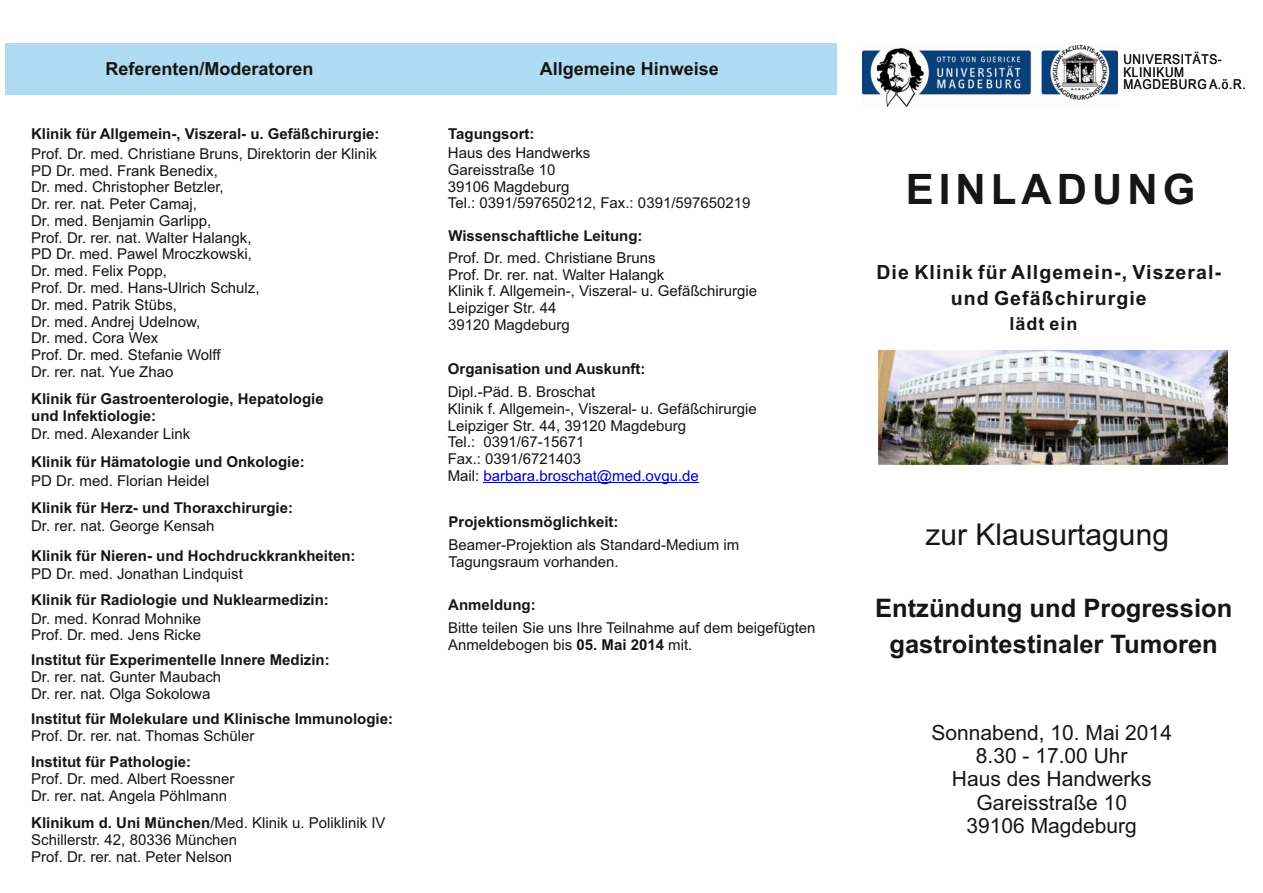
<style>
.page{position:relative;width:1263px;height:893px;background:#fff}
.page>*{position:absolute;margin:0;border:0;box-sizing:border-box;transform-origin:0 0}
.t1{font:700 42px "Arial";letter-spacing:.12em;color:#151616}
.t2{font:30px "Arial";color:#151616}
.t3{font:700 25.5px/36.3px "Arial";color:#151616;text-align:center}
.t4{font:21px/23.4px "Arial";color:#151616;text-align:center}
.t5{font:700 19.5px/26.1px "Arial";letter-spacing:.055em;color:#151616;text-align:center}
.t6{font:700 18px "Arial";color:#151616}
.t7{font:15px/16.8px "Arial";color:#151616}
.t8{font:700 15px/16.8px "Arial";color:#151616}
.t9{font:13.5px/12.1px "Arial Narrow";letter-spacing:.045em;color:#151616;scale:1.07 1}
.s1{font-weight:700}
.s2{color:#0000c4}
</style>
<div class="page">
<div style="left:5px;top:43px;width:831px;height:51px;background:#afdcf2"></div>
<img style="left:862px;top:45px;width:255px;height:62px">
<img style="left:878px;top:351px;width:350px;height:114px">
<hr style="left:484px;top:482px;width:215px;height:1px;background:#0000c4">
<p class="t6" style="left:106px;top:62px;width:210px">Referenten/Moderatoren</p>
<p class="t8" style="left:31px;top:126px;width:350px">Klinik für Allgemein-, Viszeral- u. Gefäßchirurgie:</p>
<p class="t7" style="left:31px;top:147px;width:347px">Prof. Dr. med. Christiane Bruns, Direktorin der Klinik<br>PD Dr. med. Frank Benedix,<br>Dr. med. Christopher Betzler,<br>Dr. rer. nat. Peter Camaj,<br>Dr. med. Benjamin Garlipp,<br>Prof. Dr. rer. nat. Walter Halangk,<br>PD Dr. med. Pawel Mroczkowski,<br>Dr. med. Felix Popp,<br>Prof. Dr. med. Hans-Ulrich Schulz,<br>Dr. med. Patrik Stübs,<br>Dr. med. Andrej Udelnow,<br>Dr. med. Cora Wex<br>Prof. Dr. med. Stefanie Wolff<br>Dr. rer. nat. Yue Zhao</p>
<p class="t8" style="left:31px;top:392px;width:294px">Klinik für Gastroenterologie, Hepatologie und Infektiologie:</p>
<p class="t7" style="left:31px;top:427px;width:161px">Dr. med. Alexander Link</p>
<p class="t8" style="left:31px;top:455px;width:275px">Klinik für Hämatologie und Onkologie:</p>
<p class="t7" style="left:31px;top:474px;width:180px">PD Dr. med. Florian Heidel</p>
<p class="t8" style="left:31px;top:501px;width:263px">Klinik für Herz- und Thoraxchirurgie:</p>
<p class="t7" style="left:31px;top:518px;width:185px">Dr. rer. nat. George Kensah</p>
<p class="t8" style="left:31px;top:548px;width:326px">Klinik für Nieren- und Hochdruckkrankheiten:</p>
<p class="t7" style="left:31px;top:567px;width:213px">PD Dr. med. Jonathan Lindquist</p>
<p class="t8" style="left:31px;top:593px;width:299px">Klinik für Radiologie und Nuklearmedizin:</p>
<p class="t7" style="left:31px;top:611px;width:172px">Dr. med. Konrad Mohnike<br>Prof. Dr. med. Jens Ricke</p>
<p class="t8" style="left:31px;top:652px;width:300px">Institut für Experimentelle Innere Medizin:</p>
<p class="t7" style="left:31px;top:670px;width:192px">Dr. rer. nat. Gunter Maubach<br>Dr. rer. nat. Olga Sokolowa</p>
<p class="t8" style="left:31px;top:712px;width:363px">Institut für Molekulare und Klinische Immunologie:</p>
<p class="t7" style="left:31px;top:729px;width:225px">Prof. Dr. rer. nat. Thomas Schüler</p>
<p class="t8" style="left:31px;top:754px;width:162px">Institut für Pathologie:</p>
<p class="t7" style="left:31px;top:771px;width:205px">Prof. Dr. med. Albert Roessner<br>Dr. rer. nat. Angela Pöhlmann</p>
<p class="t7" style="left:31px;top:816px;width:356px"><span class="s1">Klinikum d. Uni München</span>/Med. Klinik u. Poliklinik IV<br>Schillerstr. 42, 80336 München<br>Prof. Dr. rer. nat. Peter Nelson</p>
<p class="t6" style="left:540px;top:62px;width:181px">Allgemeine Hinweise</p>
<p class="t8" style="left:448px;top:126px;width:88px">Tagungsort:</p>
<p class="t7" style="left:448px;top:146px;width:304px">Haus des Handwerks<br>Gareisstraße 10<br>39106 Magdeburg<br>Tel.: 0391/597650212, Fax.: 0391/597650219</p>
<p class="t8" style="left:448px;top:228px;width:196px">Wissenschaftliche Leitung:</p>
<p class="t7" style="left:448px;top:251px;width:310px">Prof. Dr. med. Christiane Bruns<br>Prof. Dr. rer. nat. Walter Halangk<br>Klinik f. Allgemein-, Viszeral- u. Gefäßchirurgie<br>Leipziger Str. 44<br>39120 Magdeburg</p>
<p class="t8" style="left:448px;top:361px;width:199px">Organisation und Auskunft:</p>
<p class="t7" style="left:448px;top:385px;width:310px">Dipl.-Päd. B. Broschat<br>Klinik f. Allgemein-, Viszeral- u. Gefäßchirurgie<br>Leipziger Str. 44, 39120 Magdeburg<br>Tel.: 0391/67-15671<br>Fax.: 0391/6721403<br>Mail: <span class="s2">barbara.broschat@med.ovgu.de</span></p>
<p class="t8" style="left:449px;top:514px;width:172px">Projektionsmöglichkeit:</p>
<p class="t7" style="left:448px;top:538px;width:292px">Beamer-Projektion als Standard-Medium im<br>Tagungsraum vorhanden.</p>
<p class="t8" style="left:448px;top:598px;width:89px">Anmeldung:</p>
<p class="t7" style="left:448px;top:621px;width:369px">Bitte teilen Sie uns Ihre Teilnahme auf dem beigefügten<br>Anmeldebogen bis <span class="s1">05. Mai 2014</span> mit.</p>
<p class="t9" style="left:1123px;top:55px;width:116px">UNIVERSITÄTS-<br>KLINIKUM<br>MAGDEBURG A.ö.R.</p>
<h1 class="t1" style="left:906px;top:173px;width:291px">EINLADUNG</h1>
<h3 class="t5" style="left:876px;top:261px;width:346px">Die Klinik für Allgemein-, Viszeral&shy;und Gefäßchirurgie</h3>
<p class="t6" style="left:1009px;top:317px;width:70px">lädt ein</p>
<h2 class="t2" style="left:925px;top:523px;width:245px">zur Klausurtagung</h2>
<h3 class="t3" style="left:875px;top:592px;width:359px">Entzündung und Progression gastrointestinaler Tumoren</h3>
<h3 class="t4" style="left:931px;top:722px;width:242px">Sonnabend, 10. Mai 2014<br>8.30 - 17.00 Uhr<br>Haus des Handwerks<br>Gareisstraße 10<br>39106 Magdeburg</h3>
</div>
